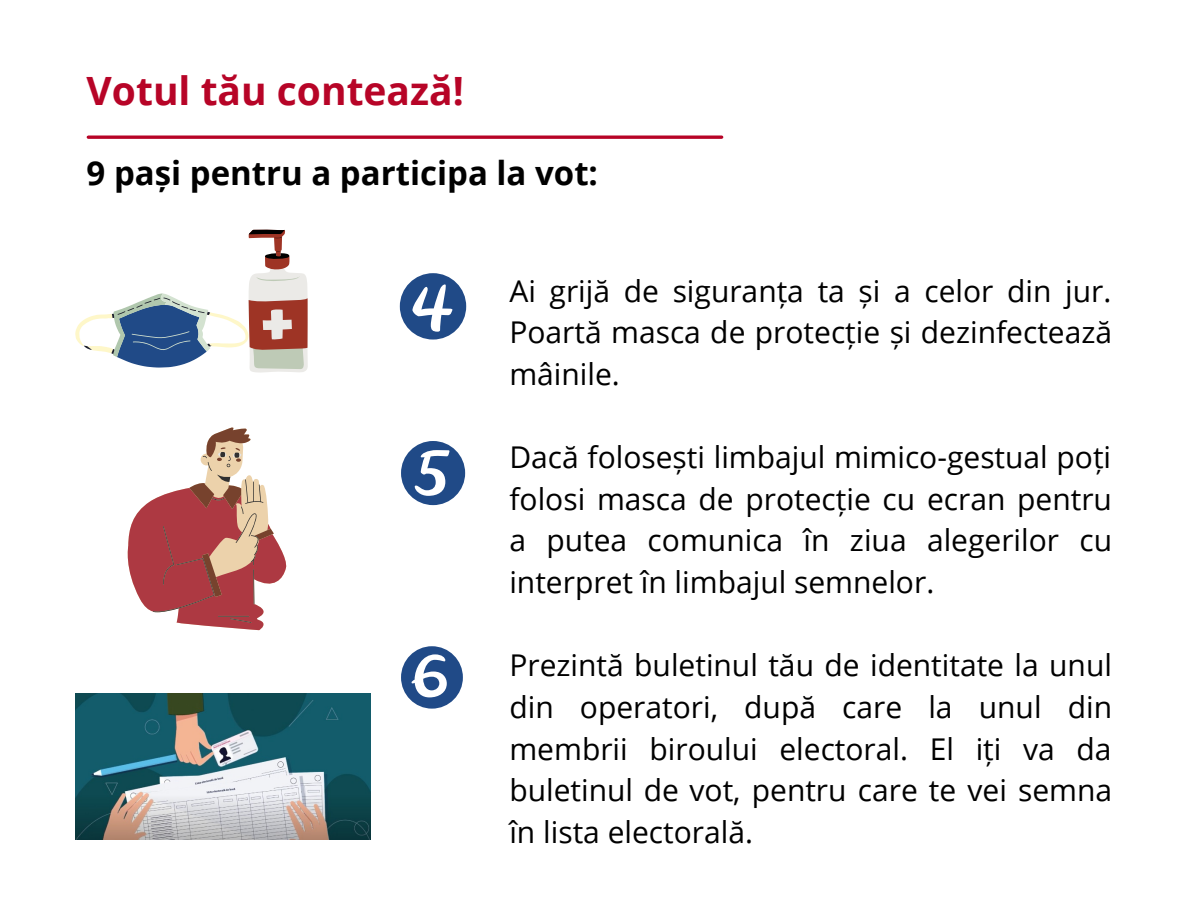
<style>
.page{position:relative;width:1188px;height:918px;background:#fff}
.page>*{position:absolute;margin:0;border:0;box-sizing:border-box;transform-origin:0 0}
.t1{font:700 39px "Open Sans";color:#b70427}
.t2{font:700 33px "Open Sans";color:#000}
.t3{font:30px/41.7px "Open Sans";color:#000;text-align:justify}
</style>
<div class="page">
<svg style="left:88px;top:135px;width:634px;height:4px;background:#c22a48"></svg>
<svg style="left:127px;top:427px;width:160px;height:203px"></svg>
<svg style="left:75px;top:230px;width:233px;height:143px"></svg>
<img style="left:75px;top:694px;width:295px;height:146px">
<svg style="left:400px;top:273px;width:66px;height:67px"></svg>
<svg style="left:401px;top:441px;width:64px;height:64px"></svg>
<svg style="left:401px;top:646px;width:62px;height:63px"></svg>
<p class="t1" style="left:87px;top:64px;width:379px">Votul tău contează!</p>
<p class="t2" style="left:87px;top:150px;width:513px">9 pași pentru a participa la vot:</p>
<p class="t3" style="left:509px;top:269px;width:604px">Ai grijă de siguranța ta și a celor din jur.<br>Poartă masca de protecție și dezinfectează mâinile.</p>
<p class="t3" style="left:509px;top:436px;width:604px">Dacă folosești limbajul mimico-gestual poți folosi masca de protecție cu ecran pentru a putea comunica în ziua alegerilor cu interpret în limbajul semnelor.</p>
<p class="t3" style="left:509px;top:644px;width:604px">Prezintă buletinul tău de identitate la unul din operatori, după care la unul din membrii biroului electoral. El iți va da buletinul de vot, pentru care te vei semna în lista electorală.</p>
</div>
